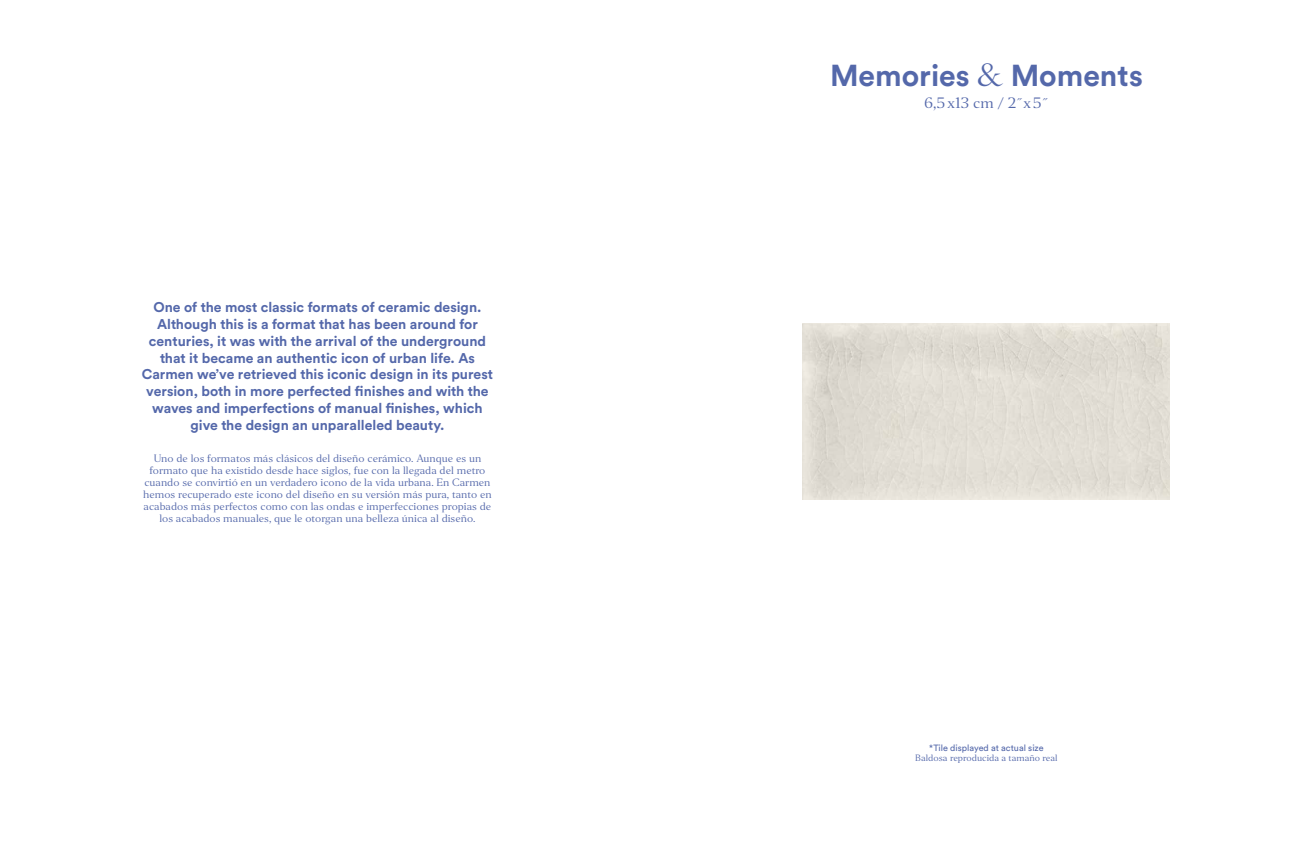
<style>
.page{position:relative;width:1304px;height:851px;background:#fff}
.page>*{position:absolute;margin:0;border:0;box-sizing:border-box;transform-origin:0 0}
.t1{font:700 30px "Circular Std";color:#5468aa}
.t2{font:700 14px/16.8px "Circular Std";color:#5468aa;text-align:center}
.t3{font:14px "Editor";letter-spacing:.04em;color:#5468aa}
.t4{font:10px/12px "Editor";color:#5468aa;text-align:center}
.t5{font:9px "Circular Std";color:#5468aa}
.t6{font:8.6px "Editor";color:#5468aa}
.s1{font-family:"Editor";font-weight:400}
</style>
<div class="page">
<img style="left:802px;top:323px;width:368px;height:176px">
<p class="t2" style="left:142px;top:298px;width:353px">One of the most classic formats of ceramic design.<br>Although this is a format that has been around for centuries, it was with the arrival of the underground that it became an authentic icon of urban life. As Carmen we’ve retrieved this iconic design in its purest version, both in more perfected finishes and with the waves and imperfections of manual finishes, which give the design an unparalleled beauty.</p>
<p class="t4" style="left:143px;top:452px;width:350px">Uno de los formatos más clásicos del diseño cerámico. Aunque es un formato que ha existido desde hace siglos, fue con la llegada del metro cuando se convirtió en un verdadero icono de la vida urbana. En Carmen hemos recuperado este icono del diseño en su versión más pura, tanto en acabados más perfectos como con las ondas e imperfecciones propias de los acabados manuales, que le otorgan una belleza única al diseño.</p>
<h1 class="t1" style="left:830px;top:56px;width:314px">Memories <span class="s1">&amp;</span> Moments</h1>
<h2 class="t3" style="left:924px;top:94px;width:126px">6,5x13 cm / 2˝x5˝</h2>
<p class="t5" style="left:929px;top:742px;width:116px">*Tile displayed at actual size</p>
<p class="t6" style="left:915px;top:752px;width:144px">Baldosa reproducida a tamaño real</p>
</div>
